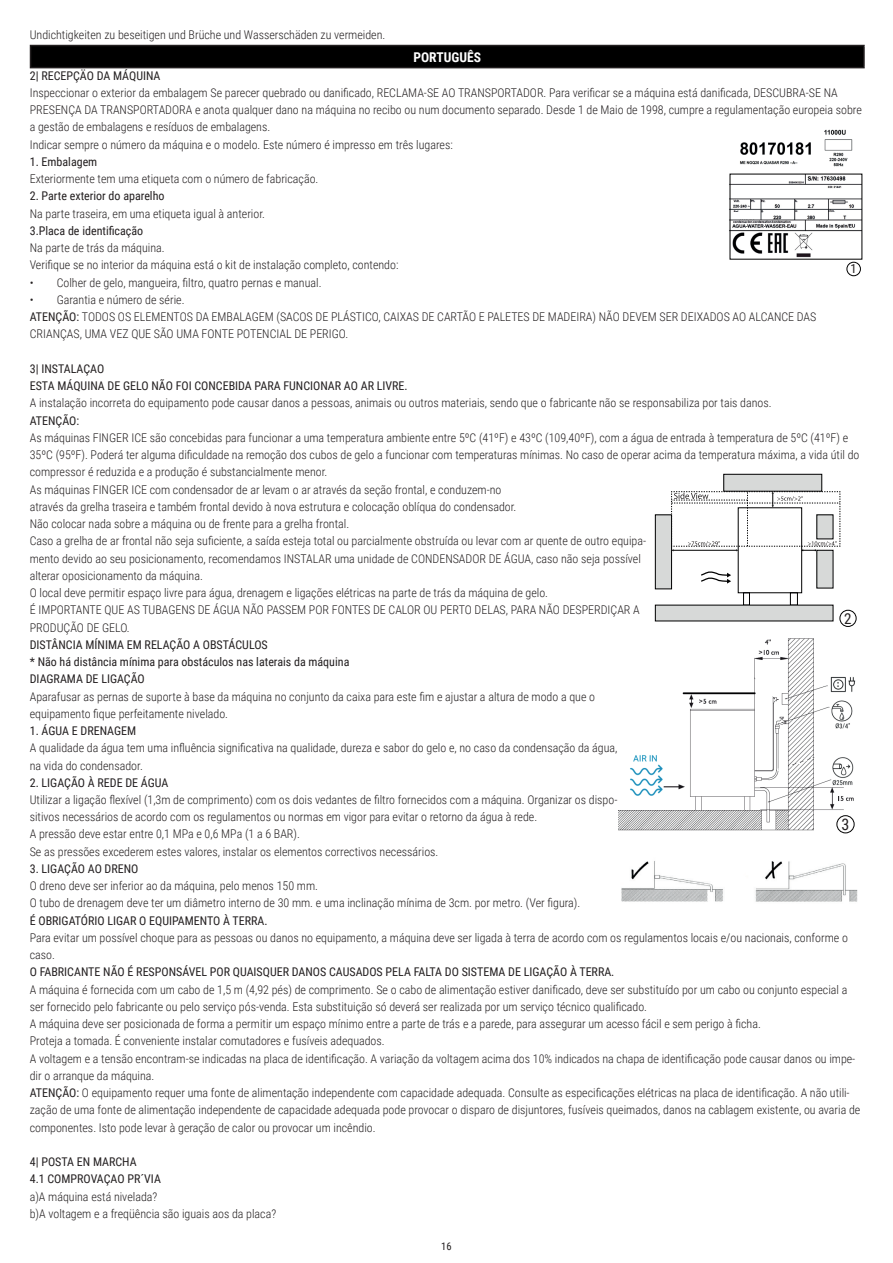
<style>
.page{position:relative;width:893px;height:1263px;background:#fff}
.page>*{position:absolute;margin:0;border:0;box-sizing:border-box;transform-origin:0 0}
.t1{font:15.9px "Roboto Condensed";color:#231f20}
.t2{font:15px "Roboto Condensed";color:#231f20}
.t3{font:700 13.5px "Roboto Condensed";color:#fff}
.t4{font:12.45px "Roboto Condensed";color:#231f20}
.t5{font:300 12px/17.2px "Roboto Condensed";color:#231f20}
.t6{font:12px/17.2px "Roboto Condensed";color:#231f20}
.t7{font:10.5px "Roboto Condensed";color:#231f20}
.s1{font-weight:400}
</style>
<div class="page">
<div style="left:31px;top:46px;width:833px;height:22px;background:#000"></div>
<hr style="left:30px;top:45px;width:835px;height:1px;background:#231f20">
<svg style="left:30px;top:46px;width:1px;height:21px"></svg>
<hr style="left:863px;top:46px;width:2px;height:21px;background:#231f20">
<hr style="left:30px;top:67px;width:835px;height:1px;background:#231f20">
<img style="left:729px;top:174px;width:133px;height:93px">
<div style="left:730px;top:174px;width:42px;height:8px;background:#fff"></div>
<div style="left:847px;top:262px;width:14px;height:14px;border:1px solid #000001;border-radius:50%"></div>
<div style="left:731px;top:190px;width:9px;height:7px;background:#fff"></div>
<img style="left:740px;top:129px;width:113px;height:38px">
<div style="left:740px;top:189px;width:37px;height:7px;background:#fff"></div>
<div style="left:733px;top:213px;width:25px;height:6px;background:#fff"></div>
<div style="left:840px;top:610px;width:16px;height:17px;border:1px solid #000001;border-radius:50%"></div>
<div style="left:738px;top:507px;width:64px;height:86px;border:1px solid #000001"></div>
<div style="left:743px;top:592px;width:7px;height:13px;border:1px solid #000001"></div>
<div style="left:790px;top:592px;width:8px;height:13px;border:1px solid #000001"></div>
<svg style="left:701px;top:571px;width:30px;height:13px"></svg>
<div style="left:655px;top:605px;width:178px;height:16px;background:#d7d9d8"></div>
<div style="left:724px;top:474px;width:98px;height:17px;background:#d7d9d8"></div>
<div style="left:723px;top:474px;width:99px;height:17px;border:1px solid #000001"></div>
<div style="left:817px;top:550px;width:16px;height:38px;background:#d7d9d8"></div>
<div style="left:655px;top:515px;width:17px;height:74px;background:#d7d9d8"></div>
<div style="left:655px;top:514px;width:17px;height:75px;border:1px solid #000001"></div>
<svg style="left:671px;top:491px;width:170px;height:60px"></svg>
<img style="left:619px;top:638px;width:237px;height:196px">
<div style="left:836px;top:815px;width:18px;height:18px;border:1px solid #000001;border-radius:50%"></div>
<img style="left:621px;top:861px;width:237px;height:41px">
<p class="t5" style="left:30px;top:25px;width:357px">Undichtigkeiten zu beseitigen und Brüche und Wasserschäden zu vermeiden.</p>
<p class="t3" style="left:413px;top:47px;width:69px">PORTUGUÊS</p>
<p class="t6" style="left:30px;top:66px;width:132px">2| RECEPÇÄO DA MÁQUINA</p>
<p class="t5" style="left:30px;top:84px;width:834px">Inspeccionar o exterior da embalagem Se parecer quebrado ou danificado, RECLAMA-SE AO TRANSPORTADOR. Para verificar se a máquina está danificada, DESCUBRA-SE NA PRESENÇA DA TRANSPORTADORA e anota qualquer dano na máquina no recibo ou num documento separado. Desde 1 de Maio de 1998, cumpre a regulamentação europeia sobre a gestão de embalagens e resíduos de embalagens.<br>Indicar sempre o número da máquina e o modelo. Este número é impresso em três lugares:</p>
<p class="t6" style="left:30px;top:153px;width:69px">1. Embalagem</p>
<p class="t5" style="left:30px;top:170px;width:290px">Exteriormente tem uma etiqueta com o número de fabricação.</p>
<p class="t6" style="left:30px;top:187px;width:136px">2. Parte exterior do aparelho</p>
<p class="t5" style="left:30px;top:204px;width:237px">Na parte traseira, em uma etiqueta igual à anterior.</p>
<p class="t6" style="left:30px;top:222px;width:115px">3.Placa de identificação</p>
<p class="t5" style="left:30px;top:239px;width:370px">Na parte de trás da máquina.<br>Verifique se no interior da máquina está o kit de instalação completo, contendo:</p>
<p class="t5" style="left:30px;top:273px;width:293px">• Colher de gelo, mangueira, filtro, quatro pernas e manual.</p>
<p class="t5" style="left:30px;top:290px;width:788px">• Garantia e número de série.<br><span class="s1">ATENÇÃO:</span> TODOS OS ELEMENTOS DA EMBALAGEM (SACOS DE PLÁSTICO, CAIXAS DE CARTÃO E PALETES DE MADEIRA) NÃO DEVEM SER DEIXADOS AO ALCANCE DAS<br>CRIANÇAS, UMA VEZ QUE SÃO UMA FONTE POTENCIAL DE PERIGO.</p>
<p class="t6" style="left:30px;top:359px;width:379px">3| INSTALAÇAO<br>ESTA MÁQUINA DE GELO NÃO FOI CONCEBIDA PARA FUNCIONAR AO AR LIVRE.</p>
<p class="t5" style="left:30px;top:394px;width:743px">A instalação incorreta do equipamento pode causar danos a pessoas, animais ou outros materiais, sendo que o fabricante não se responsabiliza por tais danos.</p>
<p class="t6" style="left:30px;top:411px;width:51px">ATENÇÃO:</p>
<p class="t5" style="left:30px;top:428px;width:831px">As máquinas FINGER ICE são concebidas para funcionar a uma temperatura ambiente entre 5ºC (41ºF) e 43ºC (109,40ºF), com a água de entrada à temperatura de 5ºC (41ºF) e 35ºC (95ºF). Poderá ter alguma dificuldade na remoção dos cubos de gelo a funcionar com temperaturas mínimas. No caso de operar acima da temperatura máxima, a vida útil do compressor é reduzida e a produção é substancialmente menor.<br>As máquinas FINGER ICE com condensador de ar levam o ar através da seção frontal, e conduzem-no<br>através da grelha traseira e também frontal devido à nova estrutura e colocação oblíqua do condensador.<br>Não colocar nada sobre a máquina ou de frente para a grelha frontal.<br>Caso a grelha de ar frontal não seja suficiente, a saída esteja total ou parcialmente obstruída ou levar com ar quente de outro equipa-<br>mento devido ao seu posicionamento, recomendamos INSTALAR uma unidade de CONDENSADOR DE ÁGUA, caso não seja possível<br>alterar oposicionamento da máquina.<br>O local deve permitir espaço livre para água, drenagem e ligações elétricas na parte de trás da máquina de gelo.<br>É IMPORTANTE QUE AS TUBAGENS DE ÁGUA NÃO PASSEM POR FONTES DE CALOR OU PERTO DELAS, PARA NÃO DESPERDIÇAR A<br>PRODUÇÃO DE GELO.</p>
<p class="t6" style="left:30px;top:635px;width:321px">DISTÂNCIA MÍNIMA EM RELAÇÃO A OBSTÁCULOS<br>* Não há distância mínima para obstáculos nas laterais da máquina<br>DIAGRAMA DE LIGAÇÃO</p>
<p class="t5" style="left:30px;top:687px;width:567px">Aparafusar as pernas de suporte à base da máquina no conjunto da caixa para este fim e ajustar a altura de modo a que o equipamento fique perfeitamente nivelado.</p>
<p class="t6" style="left:30px;top:722px;width:108px">1. ÁGUA E DRENAGEM</p>
<p class="t5" style="left:30px;top:739px;width:589px">A qualidade da água tem uma influência significativa na qualidade, dureza e sabor do gelo e, no caso da condensação da água, na vida do condensador.</p>
<p class="t6" style="left:30px;top:773px;width:140px">2. LIGAÇÃO À REDE DE ÁGUA</p>
<p class="t5" style="left:30px;top:791px;width:589px">Utilizar a ligação flexível (1,3m de comprimento) com os dois vedantes de filtro fornecidos com a máquina. Organizar os dispo&shy;sitivos necessários de acordo com os regulamentos ou normas em vigor para evitar o retorno da água à rede.<br>A pressão deve estar entre 0,1 MPa e 0,6 MPa (1 a 6 BAR).<br>Se as pressões excederem estes valores, instalar os elementos correctivos necessários.</p>
<p class="t6" style="left:30px;top:860px;width:110px">3. LIGAÇÃO AO DRENO</p>
<p class="t5" style="left:30px;top:877px;width:552px">O dreno deve ser inferior ao da máquina, pelo menos 150 mm.<br>O tubo de drenagem deve ter um diâmetro interno de 30 mm. e uma inclinação mínima de 3cm. por metro. (Ver figura).</p>
<p class="t6" style="left:30px;top:911px;width:239px">É OBRIGATÓRIO LIGAR O EQUIPAMENTO À TERRA.</p>
<p class="t5" style="left:30px;top:929px;width:820px">Para evitar um possível choque para as pessoas ou danos no equipamento, a máquina deve ser ligada à terra de acordo com os regulamentos locais e/ou nacionais, conforme o caso.</p>
<p class="t6" style="left:30px;top:963px;width:586px">O FABRICANTE NÃO É RESPONSÁVEL POR QUAISQUER DANOS CAUSADOS PELA FALTA DO SISTEMA DE LIGAÇÃO À TERRA.</p>
<p class="t5" style="left:30px;top:980px;width:832px">A máquina é fornecida com um cabo de 1,5 m (4,92 pés) de comprimento. Se o cabo de alimentação estiver danificado, deve ser substituído por um cabo ou conjunto especial a ser fornecido pelo fabricante ou pelo serviço pós-venda. Esta substituição só deverá ser realizada por um serviço técnico qualificado.<br>A máquina deve ser posicionada de forma a permitir um espaço mínimo entre a parte de trás e a parede, para assegurar um acesso fácil e sem perigo à ficha.<br>Proteja a tomada. É conveniente instalar comutadores e fusíveis adequados.<br>A voltagem e a tensão encontram-se indicadas na placa de identificação. A variação da voltagem acima dos 10% indicados na chapa de identificação pode causar danos ou impe&shy;dir o arranque da máquina.<br><span class="s1">ATENÇÃO:</span> O equipamento requer uma fonte de alimentação independente com capacidade adequada. Consulte as especificações elétricas na placa de identificação. A não utili&shy;zação de uma fonte de alimentação independente de capacidade adequada pode provocar o disparo de disjuntores, fusíveis queimados, danos na cablagem existente, ou avaria de componentes. Isto pode levar à geração de calor ou provocar um incêndio.</p>
<p class="t6" style="left:30px;top:1153px;width:133px">4| POSTA EN MARCHA<br>4.1 COMPROVAÇAO PR´VIA</p>
<p class="t5" style="left:30px;top:1187px;width:248px">a)A máquina está nivelada?<br>b)A voltagem e a freqüência são iguais aos da placa?</p>
<p class="t4" style="left:851px;top:260px;width:8px">1</p>
<p class="t2" style="left:844px;top:608px;width:9px">2</p>
<h1 class="t1" style="left:842px;top:813px;width:9px">3</h1>
<p class="t7" style="left:441px;top:1238px;width:12px">16</p>
</div>
